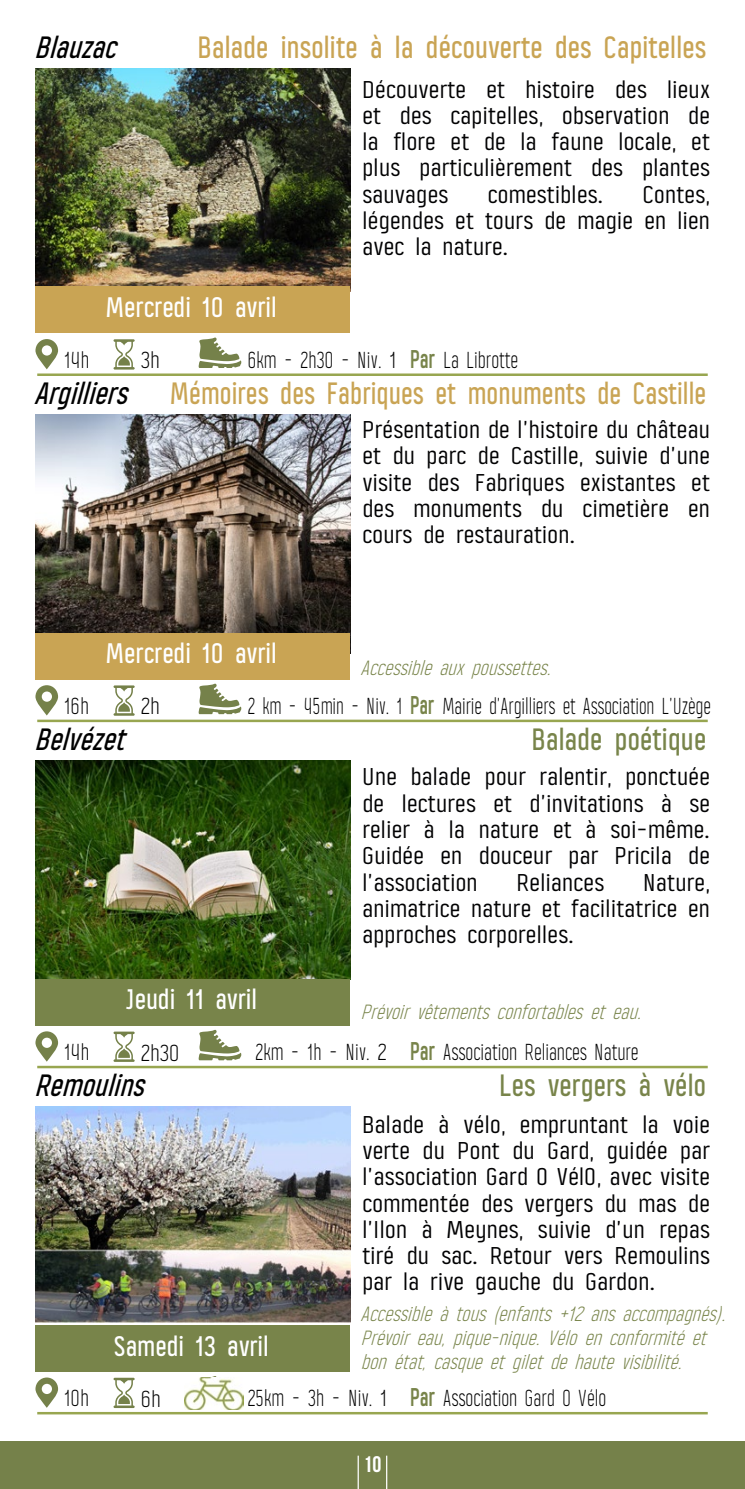
<style>
.page{position:relative;width:745px;height:1489px;background:#fff}
.page>*{position:absolute;margin:0;border:0;box-sizing:border-box;transform-origin:0 0}
.t1{font:500 30px "Alasar";letter-spacing:.01em;color:#c9a454;scale:.95 1}
.t2{font:500 30px "Alasar";letter-spacing:.01em;color:#c9a454}
.t3{font:italic 500 30px "Alasar";color:#000}
.t4{font:500 30px "Alasar";letter-spacing:.01em;color:#78844a}
.t5{font:500 27.5px "Alasar";letter-spacing:.01em;color:#fff}
.t6{font:23.5px/26.2px "Alasar";letter-spacing:.01em;color:#020203;text-align:justify;scale:1.11 1}
.t7{font:300 22.5px "Alasar";color:#000;scale:.85 1}
.t8{font:300 22.5px "Alasar";color:#000;scale:.8 1}
.t9{font:300 22.5px "Alasar";color:#000;scale:.9 1}
.t10{font:300 22.5px "Alasar";color:#000}
.t11{font:700 22.5px "Bebas Neue";color:#fff}
.t12{font:italic 300 20px/24px "Alasar";color:#78844a}
.s1{font-weight:700;font-size:25px;color:#78844a}
</style>
<div class="page">
<div style="left:0;top:1440px;width:744px;height:48px;background:#75814a"></div>
<hr style="left:357px;top:1455px;width:1px;height:33px;background:#fff">
<hr style="left:386px;top:1455px;width:1px;height:33px;background:#fff">
<svg style="left:35px;top:339px;width:23px;height:30px"></svg>
<div style="left:42px;top:345px;width:10px;height:10px;background:#fff;border-radius:50%"></div>
<img style="left:36px;top:68px;width:314px;height:218px">
<div style="left:35px;top:286px;width:315px;height:47px;background:#c9a454"></div>
<svg style="left:113px;top:339px;width:22px;height:30px"></svg>
<svg style="left:198px;top:337px;width:43px;height:31px"></svg>
<hr style="left:37px;top:373px;width:670px;height:3px;background:#98a650">
<svg style="left:35px;top:685px;width:23px;height:30px"></svg>
<div style="left:42px;top:691px;width:10px;height:10px;background:#fff;border-radius:50%"></div>
<img style="left:36px;top:414px;width:314px;height:218px">
<div style="left:35px;top:632px;width:315px;height:47px;background:#c9a454"></div>
<svg style="left:113px;top:685px;width:22px;height:30px"></svg>
<svg style="left:198px;top:683px;width:43px;height:31px"></svg>
<hr style="left:37px;top:719px;width:670px;height:3px;background:#98a650">
<svg style="left:35px;top:1031px;width:23px;height:30px"></svg>
<div style="left:42px;top:1037px;width:10px;height:10px;background:#fff;border-radius:50%"></div>
<img style="left:36px;top:760px;width:314px;height:218px">
<div style="left:35px;top:978px;width:315px;height:47px;background:#78844a"></div>
<svg style="left:113px;top:1031px;width:22px;height:30px"></svg>
<svg style="left:198px;top:1029px;width:43px;height:31px"></svg>
<hr style="left:37px;top:1065px;width:670px;height:3px;background:#98a650">
<svg style="left:35px;top:1377px;width:23px;height:30px"></svg>
<div style="left:42px;top:1383px;width:10px;height:10px;background:#fff;border-radius:50%"></div>
<img style="left:36px;top:1106px;width:314px;height:215px">
<div style="left:35px;top:1324px;width:315px;height:47px;background:#78844a"></div>
<svg style="left:113px;top:1377px;width:22px;height:30px"></svg>
<hr style="left:37px;top:1411px;width:670px;height:3px;background:#98a650">
<img style="left:184px;top:1377px;width:59px;height:31px">
<p class="t3" style="left:36px;top:28px;width:92px">Blauzac</p>
<p class="t2" style="left:199px;top:28px;width:509px">Balade insolite à la découverte des Capitelles</p>
<p class="t6" style="left:363px;top:75px;width:314px">Découverte et histoire des lieux et des capitelles, observation de la flore et de la faune locale, et plus particulièrement des plantes sauvages</p>
<p class="t6" style="left:489px;top:180px;width:105px">comestibles.</p>
<p class="t6" style="left:363px;top:180px;width:314px;text-indent:280px">Contes, légendes et tours de magie en lien avec la nature.</p>
<p class="t9" style="left:65px;top:347px;width:29px">14h</p>
<p class="t5" style="left:107px;top:290px;width:172px">Mercredi 10 avril</p>
<p class="t10" style="left:142px;top:347px;width:20px">3h</p>
<p class="t7" style="left:248px;top:347px;width:176px">6km - 2h30 - Niv. 1</p>
<p class="t7" style="left:411px;top:347px;width:128px"><span class="s1">Par</span> La Librotte</p>
<p class="t3" style="left:36px;top:374px;width:103px">Arg illiers</p>
<p class="t1" style="left:172px;top:374px;width:565px">Mémoires des Fabriques et monuments de Castille</p>
<p class="t6" style="left:363px;top:416px;width:314px">Présentation de l’histoire du château et du parc de Castille, suivie d’une visite des Fabriques existantes et des monuments du cimetière en cours de restauration.</p>
<p class="t9" style="left:65px;top:693px;width:29px">16h</p>
<p class="t5" style="left:107px;top:636px;width:172px">Mercredi 10 avril</p>
<p class="t10" style="left:142px;top:693px;width:20px">2h</p>
<p class="t8" style="left:248px;top:693px;width:580px">2 km - 45min - Niv. 1 <span class="s1">Par</span> Mairie d’Argilliers et Association L’Uzège</p>
<p class="t12" style="left:361px;top:655px;width:197px">Accessible aux poussettes.</p>
<p class="t3" style="left:36px;top:720px;width:100px">Belvézet</p>
<p class="t4" style="left:533px;top:720px;width:175px">Balade poétique</p>
<p class="t6" style="left:363px;top:763px;width:314px">Une balade pour ralentir, ponctuée de lectures et d’invitations à se relier à la nature et à soi-même.<br>Guidée en douceur par Pricila de l’association</p>
<p class="t6" style="left:518px;top:868px;width:80px">Reliances</p>
<p class="t6" style="left:363px;top:868px;width:314px;text-indent:281px">Nature, animatrice nature et facilitatrice en approches corporelles.</p>
<p class="t9" style="left:65px;top:1039px;width:29px">14h</p>
<p class="t5" style="left:127px;top:982px;width:133px">Jeudi 11 avril</p>
<p class="t10" style="left:142px;top:1039px;width:40px">2h30</p>
<p class="t7" style="left:256px;top:1039px;width:156px">2km - 1h - Niv. 2</p>
<p class="t12" style="left:361px;top:999px;width:287px">Prévoir vêtements confortables et eau.</p>
<p class="t7" style="left:411px;top:1039px;width:270px"><span class="s1">Par</span> Association Reliances Nature</p>
<p class="t3" style="left:36px;top:1066px;width:120px">Remoulins</p>
<p class="t4" style="left:500px;top:1066px;width:208px">Les vergers à vélo</p>
<p class="t6" style="left:363px;top:1110px;width:314px">Balade à vélo, empruntant la voie verte du Pont du Gard, guidée par l’association Gard O VélO, avec visite commentée des vergers du mas de l’Ilon à Meynes, suivie d’un repas tiré du sac. Retour vers Remoulins par la rive gauche du Gardon.</p>
<p class="t9" style="left:65px;top:1385px;width:29px">10h</p>
<p class="t12" style="left:361px;top:1302px;width:371px">Accessible à tous (enfants +12 ans accompagnés).<br>Prévoir eau, pique-nique. Vélo en conformité et bon état, casque et gilet de haute visibilité.</p>
<p class="t5" style="left:115px;top:1328px;width:156px">Samedi 13 avril</p>
<p class="t10" style="left:142px;top:1385px;width:21px">6h</p>
<p class="t7" style="left:248px;top:1385px;width:166px">25km - 3h - Niv. 1</p>
<p class="t7" style="left:411px;top:1385px;width:232px"><span class="s1">Par</span> Association Gard O Vélo</p>
<p class="t11" style="left:363px;top:1451px;width:20px">10</p>
</div>
